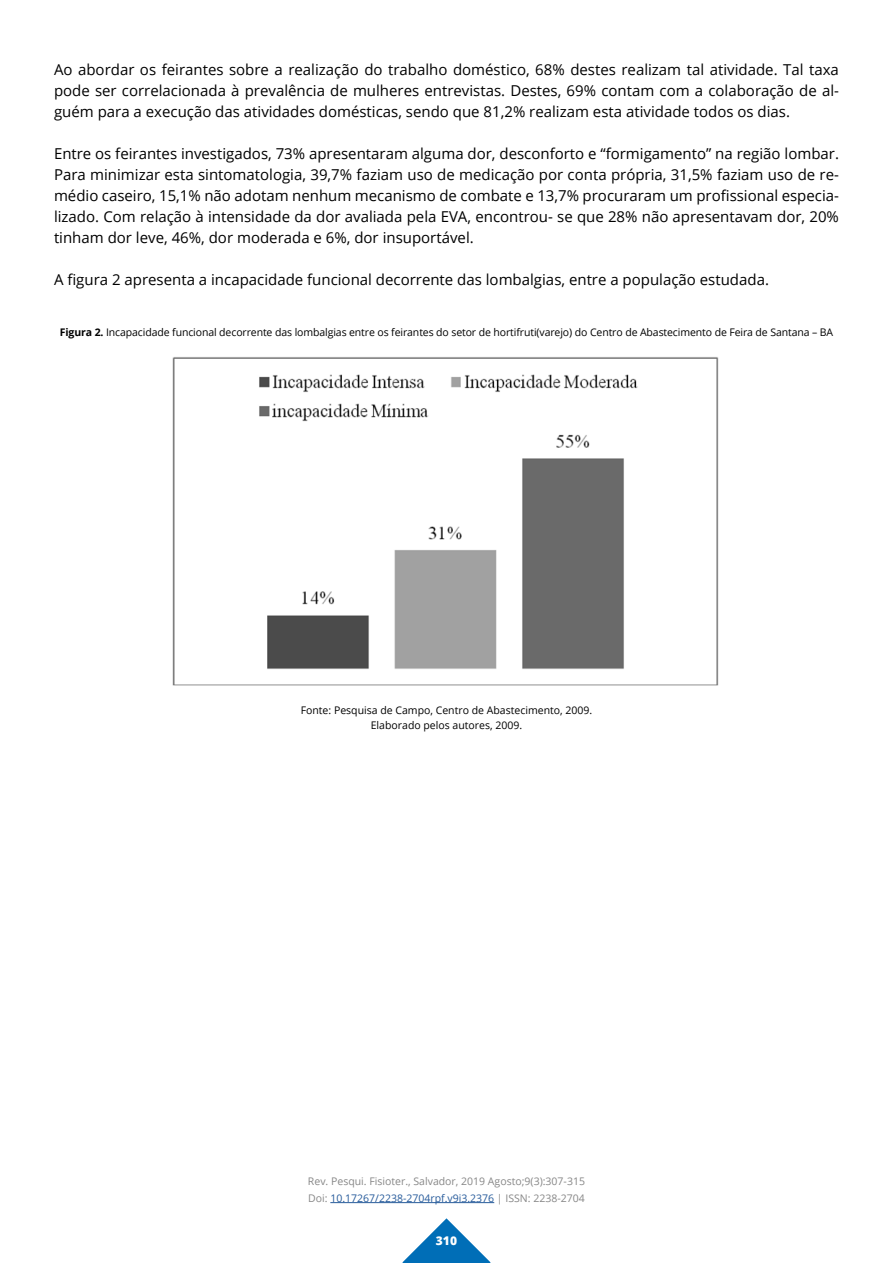
<style>
.page{position:relative;width:893px;height:1263px;background:#fff}
.page>*{position:absolute;margin:0;border:0;box-sizing:border-box;transform-origin:0 0}
.t1{font:15px/21px "Open Sans";color:#000;text-align:justify}
.t2{font:800 12px "Open Sans";color:#fff}
.t3{font:10.5px/15px "Open Sans";letter-spacing:-.01em;color:#000;text-align:center}
.t4{font:10.5px/16.5px "Open Sans";color:#878787}
.s1{font-weight:700}
.s2{color:#275b9b}
</style>
<div class="page">
<svg style="left:402px;top:1218px;width:89px;height:45px"></svg>
<hr style="left:330px;top:1202px;width:164px;height:1px;background:#275b9b">
<img style="left:172px;top:357px;width:547px;height:329px">
<p class="t1" style="left:54px;top:59px;width:786px">Ao abordar os feirantes sobre a realização do trabalho doméstico, 68% destes realizam tal atividade. Tal taxa pode ser correlacionada à prevalência de mulheres entrevistas. Destes, 69% contam com a colaboração de al&shy;guém para a execução das atividades domésticas, sendo que 81,2% realizam esta atividade todos os dias.</p>
<p class="t1" style="left:54px;top:143px;width:786px">Entre os feirantes investigados, 73% apresentaram alguma dor, desconforto e “formigamento” na região lombar.<br>Para minimizar esta sintomatologia, 39,7% faziam uso de medicação por conta própria, 31,5% faziam uso de re&shy;médio caseiro, 15,1% não adotam nenhum mecanismo de combate e 13,7% procuraram um profissional especia&shy;lizado. Com relação à intensidade da dor avaliada pela EVA, encontrou- se que 28% não apresentavam dor, 20% tinham dor leve, 46%, dor moderada e 6%, dor insuportável.</p>
<p class="t1" style="left:54px;top:269px;width:716px">A figura 2 apresenta a incapacidade funcional decorrente das lombalgias, entre a população estudada.</p>
<p class="t3" style="left:60px;top:325px;width:775px"><span class="s1">Figura 2.</span> Incapacidade funcional decorrente das lombalgias entre os feirantes do setor de hortifruti(varejo) do Centro de Abastecimento de Feira de Santana – BA</p>
<p class="t3" style="left:301px;top:702px;width:293px">Fonte: Pesquisa de Campo, Centro de Abastecimento, 2009.<br>Elaborado pelos autores, 2009.</p>
<p class="t4" style="left:308px;top:1173px;width:279px">Rev. Pesqui. Fisioter., Salvador, 2019 Agosto;9(3):307-315<br>Doi: <span class="s2">10.17267/2238-2704rpf.v9i3.2376</span> | ISSN: 2238-2704</p>
<p class="t2" style="left:436px;top:1232px;width:23px">310</p>
</div>
